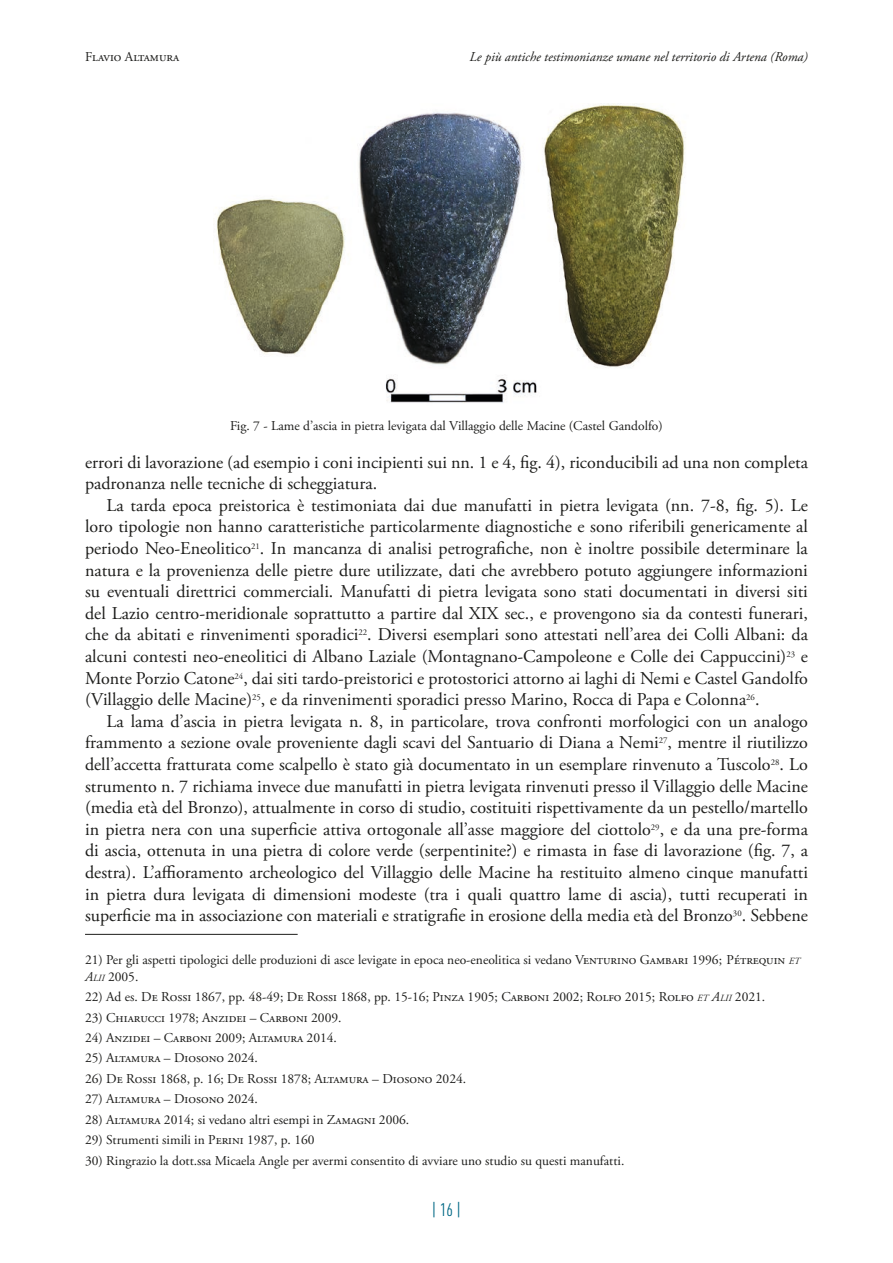
<style>
.page{position:relative;width:893px;height:1263px;background:#fff}
.page>*{position:absolute;margin:0;border:0;box-sizing:border-box;transform-origin:0 0}
.t1{font:18px/21.6px "Adobe Garamond Pro";color:#1d1d1b;text-align:justify}
.t2{font:18px "DIN Cond";color:#006885}
.t3{font:13.5px/16.2px "Adobe Garamond Pro";color:#1d1d1b}
.t4{font:italic 13.5px "Adobe Garamond Pro";color:#1d1d1b}
.s1{font-style:italic;font-size:9.45px}
.s2{font-style:italic}
</style>
<div class="page">
<hr style="left:85px;top:934px;width:213px;height:1px;background:#1d1d1b">
<img style="left:217px;top:104px;width:469px;height:299px">
<p class="t3" style="left:85px;top:49px;width:96px">Flavio Altamura</p>
<p class="t4" style="left:470px;top:48px;width:340px">Le più antiche testimonianze umane nel territorio di Artena (Roma)</p>
<p class="t3" style="left:230px;top:418px;width:434px">Fig. 7 - Lame d’ascia in pietra levigata dal Villaggio delle Macine (Castel Gandolfo)</p>
<p class="t1" style="left:85px;top:452px;width:725px">errori di lavorazione (ad esempio i coni incipienti sui nn. 1 e 4, fig. 4), riconducibili ad una non completa padronanza nelle tecniche di scheggiatura.</p>
<p class="t1" style="left:85px;top:495px;width:724px;text-indent:22px">La tarda epoca preistorica è testimoniata dai due manufatti in pietra levigata (nn. 7-8, fig. 5). Le loro tipologie non hanno caratteristiche particolarmente diagnostiche e sono riferibili genericamente al periodo Neo-Eneolitico<sup>21</sup>. In mancanza di analisi petrografiche, non è inoltre possibile determinare la natura e la provenienza delle pietre dure utilizzate, dati che avrebbero potuto aggiungere informazioni su eventuali direttrici commerciali. Manufatti di pietra levigata sono stati documentati in diversi siti del Lazio centro-meridionale soprattutto a partire dal XIX sec., e provengono sia da contesti funerari, che da abitati e rinvenimenti sporadici<sup>22</sup>. Diversi esemplari sono attestati nell’area dei Colli Albani: da alcuni contesti neo-eneolitici di Albano Laziale (Montagnano-Campoleone e Colle dei Cappuccini)<sup>23</sup> e Monte Porzio Catone<sup>24</sup>, dai siti tardo-preistorici e protostorici attorno ai laghi di Nemi e Castel Gandolfo (Villaggio delle Macine)<sup>25</sup>, e da rinvenimenti sporadici presso Marino, Rocca di Papa e Colonna<sup>26</sup>.</p>
<p class="t1" style="left:85px;top:711px;width:725px;text-indent:22px">La lama d’ascia in pietra levigata n. 8, in particolare, trova confronti morfologici con un analogo frammento a sezione ovale proveniente dagli scavi del Santuario di Diana a Nemi<sup>27</sup>, mentre il riutilizzo dell’accetta fratturata come scalpello è stato già documentato in un esemplare rinvenuto a Tuscolo<sup>28</sup>. Lo strumento n. 7 richiama invece due manufatti in pietra levigata rinvenuti presso il Villaggio delle Macine (media età del Bronzo), attualmente in corso di studio, costituiti rispettivamente da un pestello/martello in pietra nera con una superficie attiva ortogonale all’asse maggiore del ciottolo<sup>29</sup>, e da una pre-forma di ascia, ottenuta in una pietra di colore verde (serpentinite?) e rimasta in fase di lavorazione (fig. 7, a destra). L’affioramento archeologico del Villaggio delle Macine ha restituito almeno cinque manufatti in pietra dura levigata di dimensioni modeste (tra i quali quattro lame di ascia), tutti recuperati in superficie ma in associazione con materiali e stratigrafie in erosione della media età del Bronzo<sup>30</sup>. Sebbene</p>
<p class="t3" style="left:85px;top:952px;width:717px">21) Per gli aspetti tipologici delle produzioni di asce levigate in epoca neo-eneolitica si vedano Venturino Gambari 1996; Pétrequin <span class="s1">et<br></span><span class="s2">A</span><span class="s1">lii</span> 2005.</p>
<p class="t3" style="left:85px;top:989px;width:682px">22) Ad es. De Rossi 1867, pp. 48-49; De Rossi 1868, pp. 15-16; Pinza 1905; Carboni 2002; Rolfo 2015; Rolfo <span class="s1">et</span> <span class="s2">A</span><span class="s1">lii</span> 2021.</p>
<p class="t3" style="left:85px;top:1010px;width:258px">23) Chiarucci 1978; Anzidei – Carboni 2009.</p>
<p class="t3" style="left:85px;top:1030px;width:253px">24) Anzidei – Carboni 2009; Altamura 2014.</p>
<p class="t3" style="left:85px;top:1050px;width:174px">25) Altamura – Diosono 2024.</p>
<p class="t3" style="left:85px;top:1071px;width:383px">26) De Rossi 1868, p. 16; De Rossi 1878; Altamura – Diosono 2024.</p>
<p class="t3" style="left:85px;top:1091px;width:174px">27) Altamura – Diosono 2024.</p>
<p class="t3" style="left:85px;top:1112px;width:326px">28) Altamura 2014; si vedano altri esempi in Zamagni 2006.</p>
<p class="t3" style="left:85px;top:1132px;width:231px">29) Strumenti simili in Perini 1987, p. 160</p>
<p class="t3" style="left:85px;top:1153px;width:541px">30) Ringrazio la dott.ssa Micaela Angle per avermi consentito di avviare uno studio su questi manufatti.</p>
<p class="t2" style="left:432px;top:1199px;width:31px">| 16 |</p>
</div>
